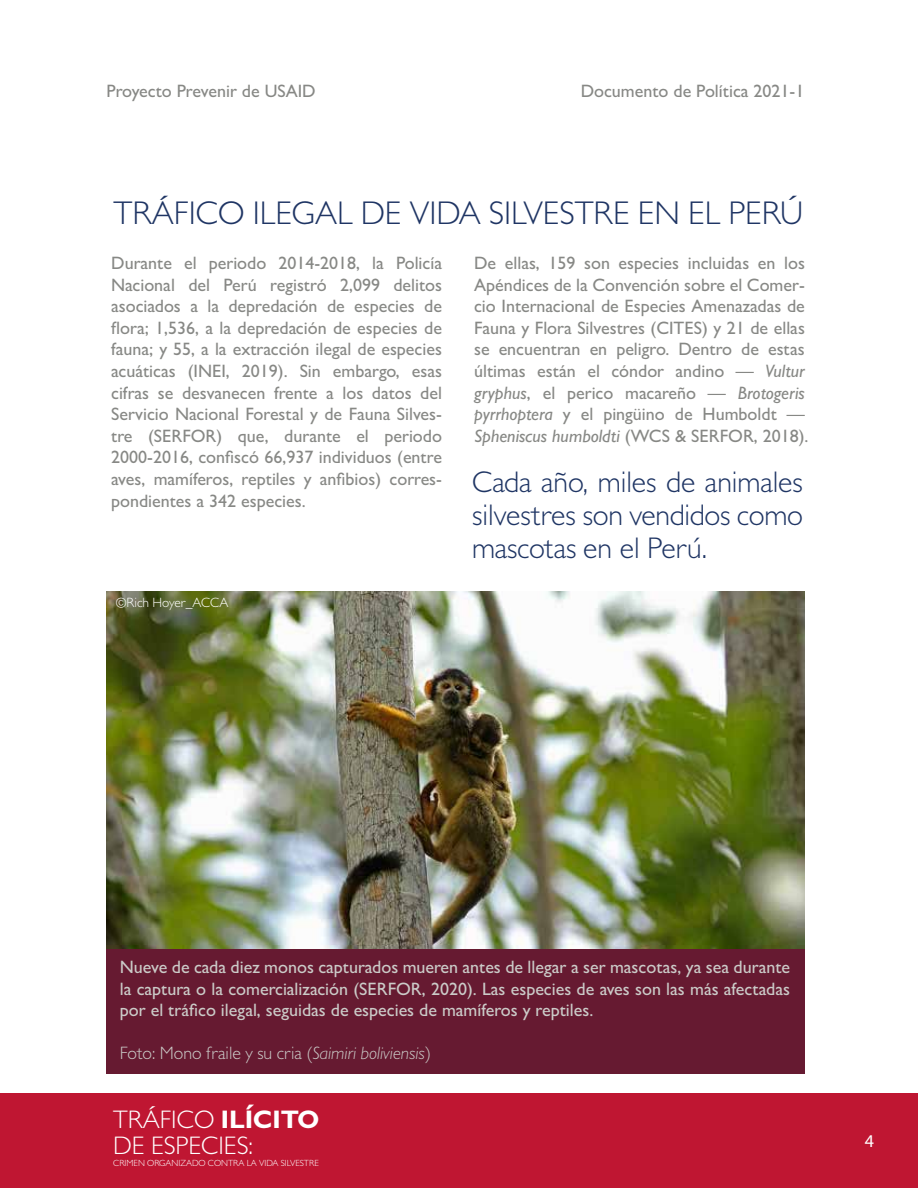
<style>
.page{position:relative;width:918px;height:1188px;background:#fff}
.page>*{position:absolute;margin:0;border:0;box-sizing:border-box;transform-origin:0 0}
.t1{font:300 33px "Gill Sans";color:#1f3564}
.t2{font:300 30px/33px "Gill Sans";letter-spacing:-.01em;color:#1f3564;text-align:justify}
.t3{font:300 25.5px/26px "Gill Sans";color:#fff}
.t4{font:500 18px/21.6px "Gill Sans";color:#878885;text-align:justify}
.t5{font:500 18px/21.6px "Gill Sans";color:#cbcbc8;text-align:justify}
.t6{font:300 18px "Gill Sans";color:#cbcbc8}
.t7{font:18px "Myriad Pro";color:#fff}
.t8{font:300 13.5px "Gill Sans";color:#fff}
.t9{font:300 9px "Gill Sans";color:#fff}
.s1{font-style:italic}
.s2{font-weight:700}
</style>
<div class="page">
<div style="left:1px;top:1093px;width:917px;height:95px;background:#bf1632"></div>
<img style="left:107px;top:592px;width:698px;height:357px">
<div style="left:107px;top:949px;width:698px;height:124px;background:#661a31"></div>
<p class="t4" style="left:107px;top:80px;width:211px">Proyecto Prevenir de USAID</p>
<p class="t4" style="left:581px;top:79px;width:225px">Documento de Política 2021-1</p>
<h1 class="t1" style="left:114px;top:193px;width:691px">TRÁFICO ILEGAL DE VIDA SILVESTRE EN EL PERÚ</h1>
<p class="t4" style="left:111px;top:252px;width:332px">Durante el periodo 2014-2018, la Policía Nacional del Perú registró 2,099 delitos asociados a la depredación de especies de flora; 1,536, a la depredación de especies de fauna; y 55, a la extracción ilegal de especies acuáticas (INEI, 2019). Sin embargo, esas cifras se desvanecen frente a los datos del Servicio Nacional Forestal y de Fauna Silves&shy;tre (SERFOR) que, durante el periodo 2000-2016, confiscó 66,937 individuos (entre aves, mamíferos, reptiles y anfibios) corres&shy;pondientes a 342 especies.</p>
<p class="t4" style="left:474px;top:252px;width:336px;text-align:left">De ellas, 159 son especies incluidas en los Apéndices de la Convención sobre el Comer&shy;cio Internacional de Especies Amenazadas de Fauna y Flora Silvestres (CITES) y 21 de ellas se encuentran en peligro. Dentro de estas últimas están el cóndor andino — <span class="s1">Vultur gryphus</span>, el perico macareño — <span class="s1">Brotogeris pyrrhoptera</span> y el pingüino de Humboldt — <span class="s1">Spheniscus humboldti</span> (WCS &amp; SERFOR, 2018).</p>
<h2 class="t2" style="left:472px;top:465px;width:332px">Cada año, miles de animales silvestres son vendidos como mascotas en el Perú.</h2>
<p class="t8" style="left:116px;top:595px;width:114px">©Rich Hoyer_ACCA</p>
<p class="t5" style="left:120px;top:956px;width:672px">Nueve de cada diez monos capturados mueren antes de llegar a ser mascotas, ya sea durante la captura o la comercialización (SERFOR, 2020). Las especies de aves son las más afectadas por el tráfico ilegal, seguidas de especies de mamíferos y reptiles.</p>
<p class="t6" style="left:120px;top:1043px;width:313px">Foto: Mono fraile y su cria (<span class="s1">Saimiri boliviensis</span>)</p>
<h3 class="t3" style="left:113px;top:1106px;width:207px">TRÁFICO <span class="s2">ILÍCITO<br></span>DE ESPECIES:</h3>
<p class="t9" style="left:113px;top:1157px;width:207px">CRIMEN ORGANIZADO CONTRA LA VIDA SILVESTRE</p>
<p class="t7" style="left:865px;top:1129px;width:11px">4</p>
</div>
